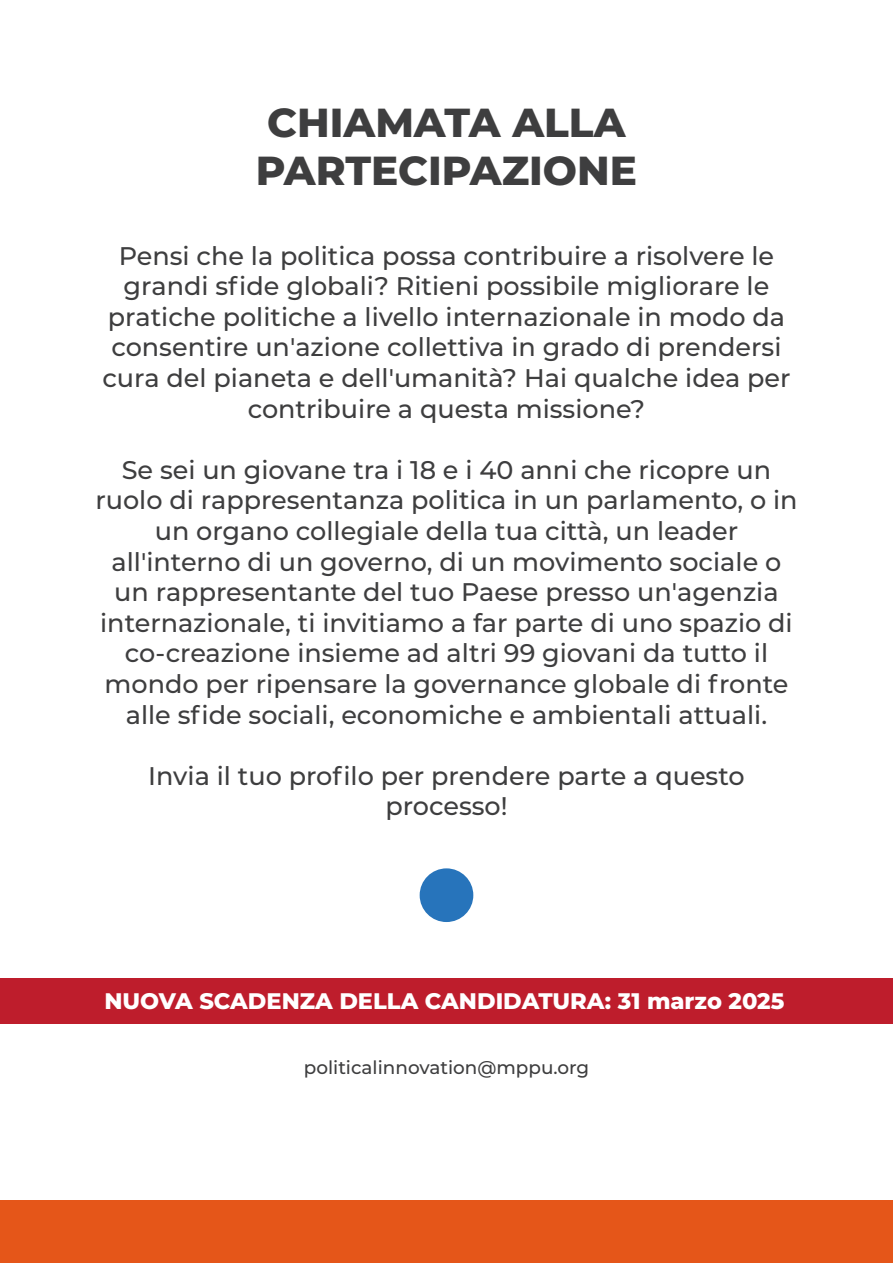
<style>
.page{position:relative;width:893px;height:1263px;background:#fff}
.page>*{position:absolute;margin:0;border:0;box-sizing:border-box;transform-origin:0 0}
.t1{font:800 40.5px/48.6px "Montserrat";color:#3e3e3f}
.t2{font:500 25.5px/30.6px "Montserrat";color:#3e3e3f;text-align:center}
.t3{font:800 22.5px "Montserrat";color:#fff}
.t4{font:500 18.45px "Montserrat";color:#3e3e3f}
</style>
<div class="page">
<div style="left:0;top:978px;width:893px;height:46px;background:#be1d2c"></div>
<div style="left:420px;top:868px;width:53px;height:54px;background:#2774bb;border-radius:50%"></div>
<hr style="left:0;top:0;width:893px;height:1px;background:#eb6a23">
<div style="left:0;top:1200px;width:893px;height:62px;background:#e55619"></div>
<h1 class="t1" style="left:256px;top:96px;width:383px">CHIAMATA ALLA<br>PARTECIPAZIONE</h1>
<p class="t2" style="left:102px;top:239px;width:690px">Pensi che la politica possa contribuire a risolvere le grandi sfide globali? Ritieni possibile migliorare le pratiche politiche a livello internazionale in modo da consentire un'azione collettiva in grado di prendersi cura del pianeta e dell'umanità? Hai qualche idea per contribuire a questa missione?</p>
<p class="t2" style="left:95px;top:453px;width:704px">Se sei un giovane tra i 18 e i 40 anni che ricopre un ruolo di rappresentanza politica in un parlamento, o in un organo collegiale della tua città, un leader all'interno di un governo, di un movimento sociale o un rappresentante del tuo Paese presso un'agenzia internazionale, ti invitiamo a far parte di uno spazio di co-creazione insieme ad altri 99 giovani da tutto il mondo per ripensare la governance globale di fronte alle sfide sociali, economiche e ambientali attuali.</p>
<p class="t2" style="left:148px;top:759px;width:598px">Invia il tuo profilo per prendere parte a questo processo!</p>
<p class="t3" style="left:104px;top:984px;width:681px">NUOVA SCADENZA DELLA CANDIDATURA: 31 marzo 2025</p>
<p class="t4" style="left:304px;top:1055px;width:287px">politicalinnovation@mppu.org</p>
</div>
